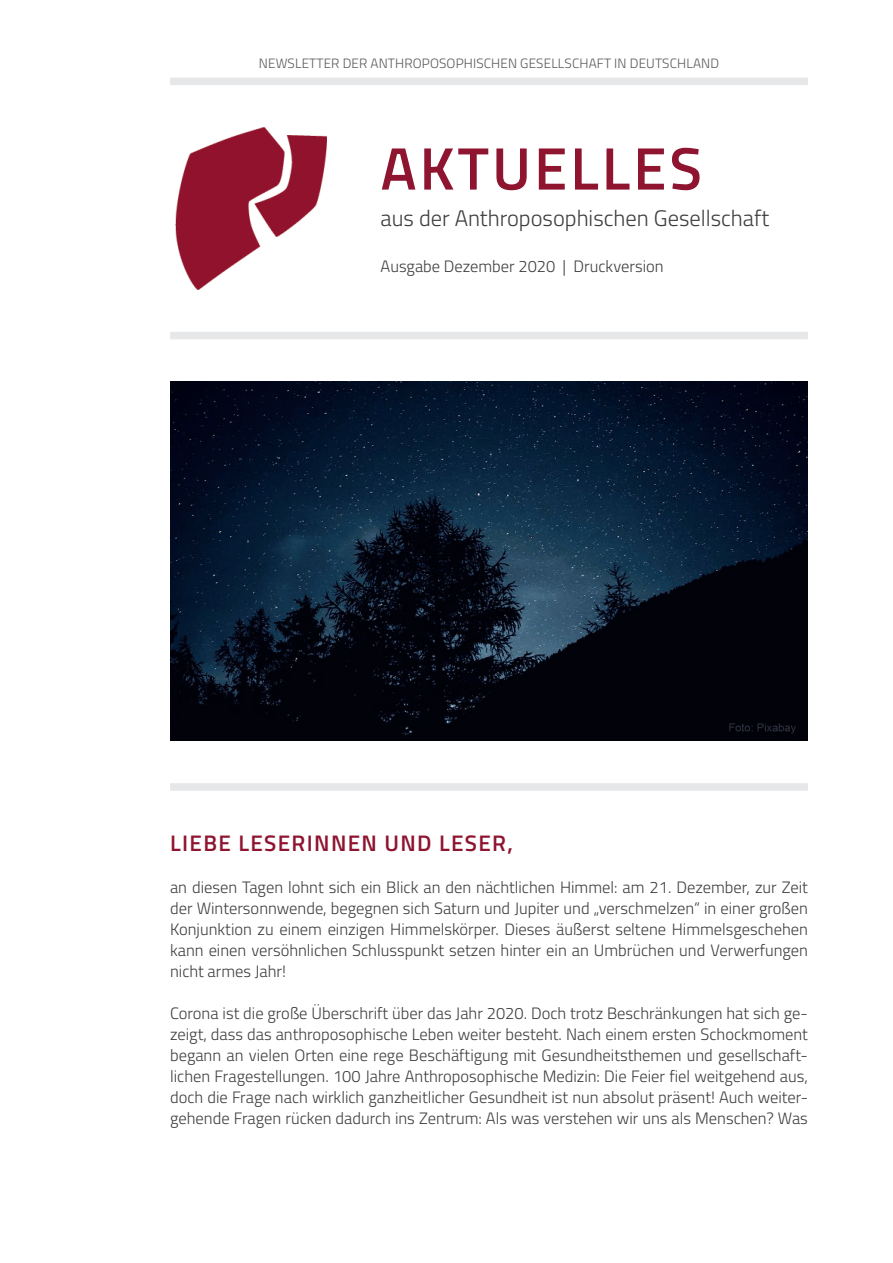
<style>
.page{position:relative;width:893px;height:1263px;background:#fff}
.page>*{position:absolute;margin:0;border:0;box-sizing:border-box;transform-origin:0 0}
.t1{font:600 60px "Titillium";letter-spacing:.05em;color:#8e142f}
.t2{font:300 22.5px "Titillium";color:#3e3e3f}
.t3{font:600 22.5px "Titillium";letter-spacing:.06em;color:#8e142f}
.t4{font:300 16.5px/21px "Titillium";color:#3e3e3f;text-align:justify}
.t5{font:300 13.5px "Titillium";letter-spacing:.01em;color:#57585a}
</style>
<div class="page">
<img style="left:175px;top:128px;width:152px;height:161px">
<div style="left:170px;top:332px;width:638px;height:7px;background:#e6e7e9"></div>
<div style="left:170px;top:783px;width:638px;height:8px;background:#e6e7e9"></div>
<div style="left:170px;top:78px;width:638px;height:7px;background:#e6e7e9"></div>
<img style="left:170px;top:382px;width:638px;height:359px">
<p class="t5" style="left:259px;top:53px;width:462px">NEWSLETTER DER ANTHROPOSOPHISCHEN GESELLSCHAFT IN DEUTSCHLAND</p>
<h1 class="t1" style="left:381px;top:124px;width:323px">AKTUELLES</h1>
<h2 class="t2" style="left:381px;top:201px;width:390px">aus der Anthroposophischen Gesellschaft</h2>
<p class="t4" style="left:381px;top:255px;width:285px">Ausgabe Dezember 2020 | Druckversion</p>
<h2 class="t3" style="left:170px;top:826px;width:344px">LIEBE LESERINNEN UND LESER,</h2>
<p class="t4" style="left:170px;top:876px;width:639px">an diesen Tagen lohnt sich ein Blick an den nächtlichen Himmel: am 21. Dezember, zur Zeit der Wintersonnwende, begegnen sich Saturn und Jupiter und „verschmelzen“ in einer großen Konjunktion zu einem einzigen Himmelskörper. Dieses äußerst seltene Himmelsgeschehen kann einen versöhnlichen Schlusspunkt setzen hinter ein an Umbrüchen und Verwerfungen nicht armes Jahr!</p>
<p class="t4" style="left:170px;top:1002px;width:639px">Corona ist die große Überschrift über das Jahr 2020. Doch trotz Beschränkungen hat sich ge&shy;zeigt, dass das anthroposophische Leben weiter besteht. Nach einem ersten Schockmoment begann an vielen Orten eine rege Beschäftigung mit Gesundheitsthemen und gesellschaft&shy;lichen Fragestellungen. 100 Jahre Anthroposophische Medizin: Die Feier fiel weitgehend aus, doch die Frage nach wirklich ganzheitlicher Gesundheit ist nun absolut präsent! Auch weiter&shy;gehende Fragen rücken dadurch ins Zentrum: Als was verstehen wir uns als Menschen? Was</p>
</div>
